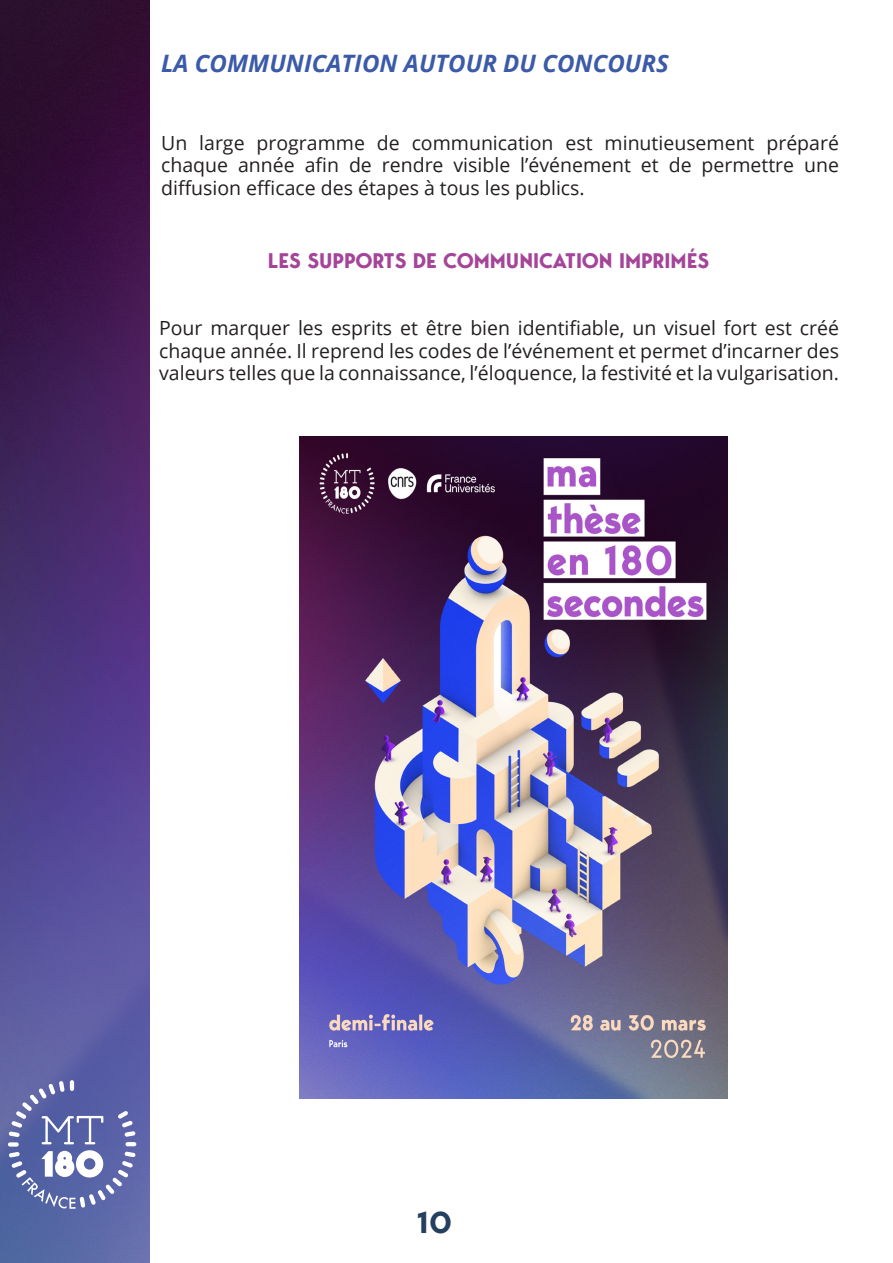
<style>
.page{position:relative;width:893px;height:1263px;background:#fff}
.page>*{position:absolute;margin:0;border:0;box-sizing:border-box;transform-origin:0 0}
.t1{font:700 30px "George";color:#243f60}
.TitrePage{font:italic 700 24px "Open Sans";color:#3b5aa8}
.Sous_titre{font:700 21px "George";color:#a54599}
.Paragraphe{font:19.5px/22.5px "Open Sans";color:#231f20;text-align:justify}
</style>
<div class="page">
<img style="left:0;top:0;width:150px;height:1263px">
<svg style="left:125px;top:1142px;width:11px;height:4px"></svg>
<svg style="left:118px;top:1111px;width:18px;height:26px"></svg>
<hr style="left:70px;top:1080px;width:4px;height:11px;background:#dadcea;border-radius:2px">
<svg style="left:9px;top:1081px;width:94px;height:63px;background:#6d75af"></svg>
<svg style="left:8px;top:1142px;width:11px;height:4px"></svg>
<svg style="left:9px;top:1150px;width:127px;height:59px"></svg>
<img style="left:300px;top:437px;width:428px;height:661px">
<p class="TitrePage" style="left:161px;top:47px;width:509px">LA COMMUNICATION AUTOUR DU CONCOURS</p>
<p class="Paragraphe" style="left:161px;top:131px;width:679px">Un large programme de communication est minutieusement préparé chaque année afin de rendre visible l’événement et de permettre une diffusion efficace des étapes à tous les publics.</p>
<p class="Sous_titre" style="left:268px;top:247px;width:443px">LES SUPPORTS DE COMMUNICATION IMPRIMÉS</p>
<p class="Paragraphe" style="left:159px;top:316px;width:681px">Pour marquer les esprits et être bien identifiable, un visuel fort est créé chaque année. Il reprend les codes de l’événement et permet d’incarner des valeurs telles que la connaissance, l’éloquence, la festivité et la vulgarisation.</p>
<h1 class="t1" style="left:417px;top:1202px;width:37px">10</h1>
</div>
